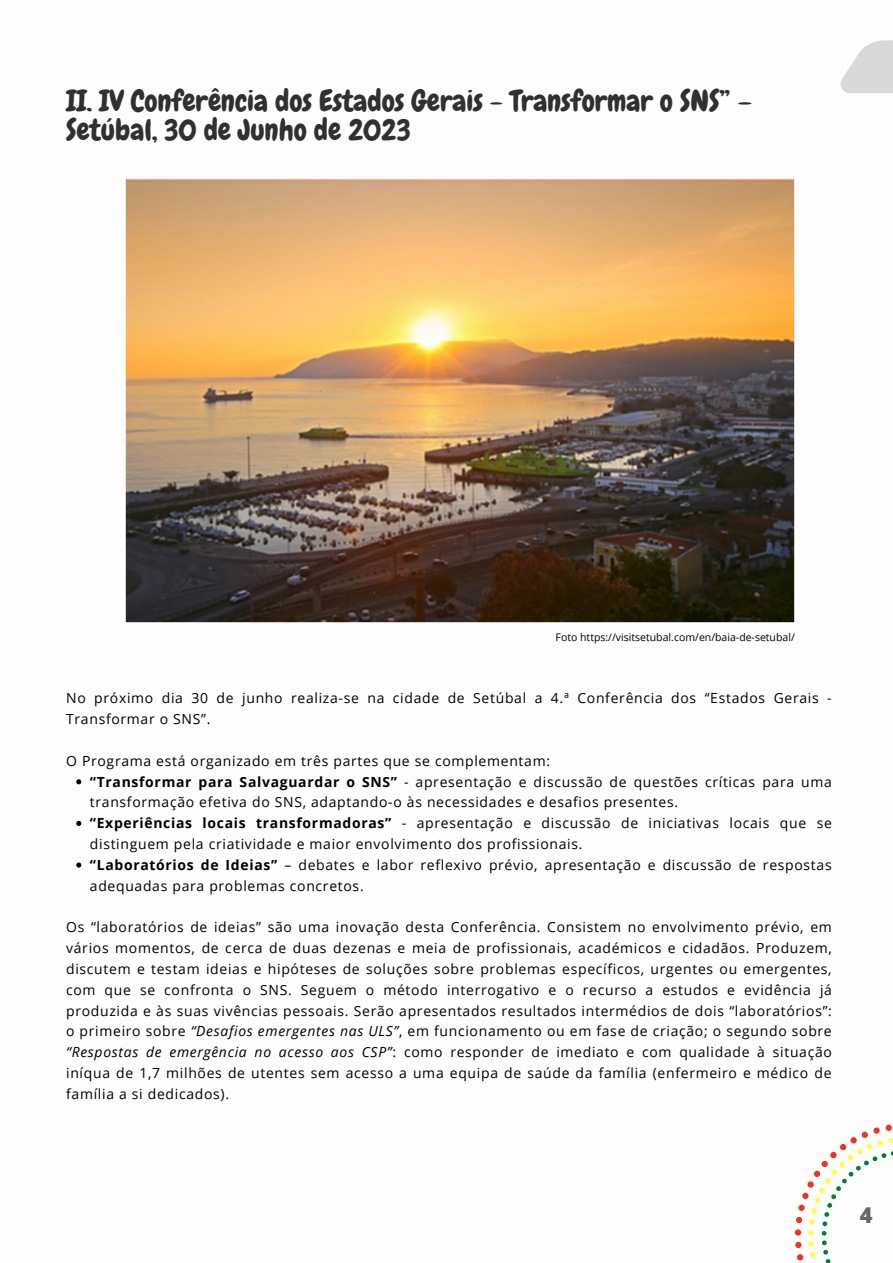
<style>
.page{position:relative;width:893px;height:1263px;background:#fff}
.page>*{position:absolute;margin:0;border:0;box-sizing:border-box;transform-origin:0 0}
.t1{font:29.47px/28.7px "Chewy";color:#303030}
.t2{font:800 21.75px "Open Sans";color:#666}
.t3{font:13.95px/20.9px "Open Sans";letter-spacing:.05em;color:#000}
.t4{font:10.5px "Open Sans";color:#000}
.s1{font-weight:700}
.s2{font-style:italic}
</style>
<div class="page">
<svg style="left:795px;top:1124px;width:98px;height:139px"></svg>
<svg style="left:840px;top:40px;width:53px;height:53px;fill:#d9d9d9"></svg>
<svg style="left:76px;top:779px;width:5px;height:5px"></svg>
<svg style="left:76px;top:821px;width:5px;height:5px"></svg>
<svg style="left:76px;top:862px;width:5px;height:5px"></svg>
<img style="left:125px;top:178px;width:670px;height:445px">
<p class="t1" style="left:66px;top:87px;width:688px">II. IV Conferência dos Estados Gerais - Transformar o SNS” –<br>Setúbal, 30 de Junho de 2023</p>
<p class="t4" style="left:555px;top:630px;width:241px">Foto https://visitsetubal.com/en/baia-de-setubal/</p>
<p class="t3" style="left:66px;top:687px;width:767px">No próximo dia 30 de junho realiza-se na cidade de Setúbal a 4.ª Conferência dos “Estados Gerais -<br>Transformar o SNS”.</p>
<p class="t3" style="left:66px;top:750px;width:485px">O Programa está organizado em três partes que se complementam:</p>
<p class="t3" style="left:90px;top:771px;width:743px"><span class="s1">“Transformar para Salvaguardar o SNS”</span> - apresentação e discussão de questões críticas para uma transformação efetiva do SNS, adaptando-o às necessidades e desafios presentes.</p>
<p class="t3" style="left:90px;top:812px;width:743px"><span class="s1">“Experiências locais transformadoras”</span> - apresentação e discussão de iniciativas locais que se distinguem pela criatividade e maior envolvimento dos profissionais.</p>
<p class="t3" style="left:90px;top:854px;width:743px"><span class="s1">“Laboratórios de Ideias”</span> – debates e labor reflexivo prévio, apresentação e discussão de respostas adequadas para problemas concretos.</p>
<p class="t3" style="left:66px;top:916px;width:767px;text-align:justify">Os “laboratórios de ideias” são uma inovação desta Conferência. Consistem no envolvimento prévio, em vários momentos, de cerca de duas dezenas e meia de profissionais, académicos e cidadãos. Produzem, discutem e testam ideias e hipóteses de soluções sobre problemas específicos, urgentes ou emergentes, com que se confronta o SNS. Seguem o método interrogativo e o recurso a estudos e evidência já produzida e às suas vivências pessoais. Serão apresentados resultados intermédios de dois “laboratórios”: o primeiro sobre <span class="s2">“Desafios emergentes nas ULS”</span>, em funcionamento ou em fase de criação; o segundo sobre <span class="s2">“Respostas de emergência no acesso aos CSP”</span>: como responder de imediato e com qualidade à situação iníqua de 1,7 milhões de utentes sem acesso a uma equipa de saúde da família (enfermeiro e médico de família a si dedicados).</p>
<p class="t2" style="left:859px;top:1200px;width:14px">4</p>
</div>
